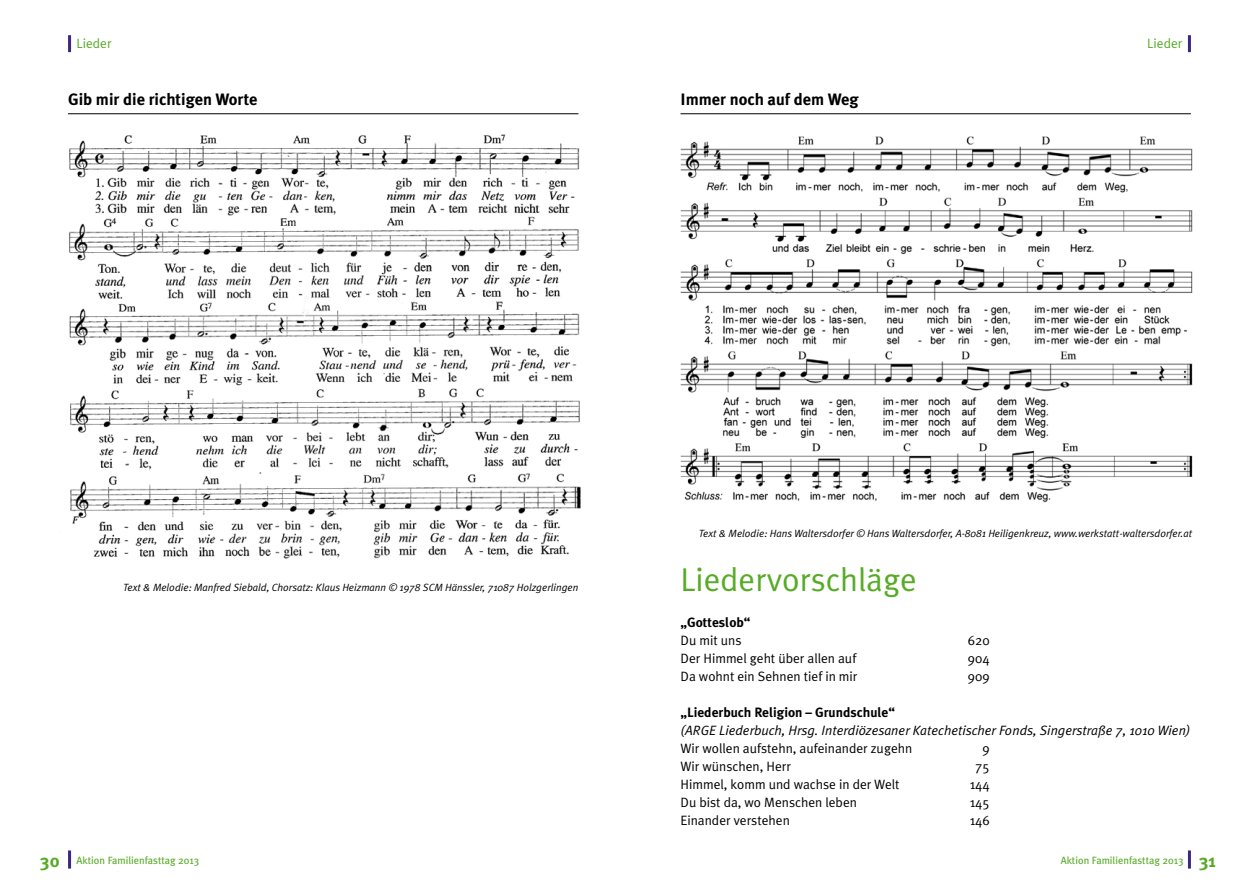
<style>
.page{position:relative;width:1259px;height:893px;background:#fff}
.page>*{position:absolute;margin:0;border:0;box-sizing:border-box;transform-origin:0 0}
.t1{font:33px "Meta Plus Normal";color:#57ab27}
.t2{font:700 16.5px "Meta Plus";color:#000}
.t3{font:13.5px "Meta Plus Normal";color:#000}
.t4{font:italic 13.5px "Meta Plus Normal";color:#000}
.t5{font:700 13.5px "Meta Plus";color:#000}
.t6{font:13.5px "Meta Plus Normal";color:#57ab27}
.t7{font:italic 10.5px "Meta Plus Normal";color:#000}
.t8{font:10.5px "Meta Plus";color:#57ab27}
.s1{font-weight:700;font-size:18px}
</style>
<div class="page">
<hr style="left:68px;top:35px;width:3px;height:17px;background:#3e2782">
<hr style="left:1188px;top:35px;width:3px;height:17px;background:#3e2782">
<hr style="left:68px;top:850px;width:3px;height:19px;background:#3e2782">
<hr style="left:1188px;top:850px;width:3px;height:19px;background:#3e2782">
<img style="left:69px;top:134px;width:512px;height:425px">
<img style="left:680px;top:136px;width:513px;height:367px">
<hr style="left:68px;top:113px;width:510px;height:1px;background:#000">
<hr style="left:680px;top:113px;width:511px;height:1px;background:#000">
<p class="t6" style="left:77px;top:36px;width:37px">Lieder</p>
<p class="t6" style="left:1147px;top:36px;width:37px">Lieder</p>
<p class="t2" style="left:68px;top:90px;width:191px">Gib mir die richtigen Worte</p>
<p class="t2" style="left:680px;top:90px;width:180px">Immer noch auf dem Weg</p>
<p class="t7" style="left:123px;top:581px;width:457px">Text &amp; Melodie: Manfred Siebald, Chorsatz: Klaus Heizmann © 1978 SCM Hänssler, 71087 Holzgerlingen</p>
<p class="t7" style="left:699px;top:527px;width:495px">Text &amp; Melodie: Hans Waltersdorfer © Hans Waltersdorfer, A-8081 Heiligenkreuz, www.werkstatt-waltersdorfer.at</p>
<h1 class="t1" style="left:680px;top:560px;width:238px">Liedervorschläge</h1>
<p class="t5" style="left:680px;top:615px;width:71px">„Gotteslob“</p>
<p class="t3" style="left:680px;top:633px;width:62px">Du mit uns</p>
<p class="t3" style="left:968px;top:633px;width:23px">620</p>
<p class="t3" style="left:680px;top:651px;width:177px">Der Himmel geht über allen auf</p>
<p class="t3" style="left:968px;top:651px;width:23px">904</p>
<p class="t3" style="left:680px;top:669px;width:178px">Da wohnt ein Sehnen tief in mir</p>
<p class="t3" style="left:968px;top:669px;width:23px">909</p>
<p class="t5" style="left:680px;top:705px;width:216px">„Liederbuch Religion – Grundschule“</p>
<p class="t4" style="left:680px;top:723px;width:511px">(ARGE Liederbuch, Hrsg. Interdiözesaner Katechetischer Fonds, Singerstraße 7, 1010 Wien)</p>
<p class="t3" style="left:680px;top:741px;width:233px">Wir wollen aufstehn, aufeinander zugehn</p>
<p class="t3" style="left:982px;top:741px;width:9px">9</p>
<p class="t3" style="left:680px;top:759px;width:112px">Wir wünschen, Herr</p>
<p class="t3" style="left:975px;top:759px;width:16px">75</p>
<p class="t3" style="left:680px;top:777px;width:221px">Himmel, komm und wachse in der Welt</p>
<p class="t3" style="left:969px;top:777px;width:21px">144</p>
<p class="t3" style="left:680px;top:795px;width:178px">Du bist da, wo Menschen leben</p>
<p class="t3" style="left:969px;top:795px;width:21px">145</p>
<p class="t3" style="left:680px;top:813px;width:111px">Einander verstehen</p>
<p class="t3" style="left:969px;top:813px;width:21px">146</p>
<p class="t8" style="left:41px;top:855px;width:160px"><span class="s1">30</span> Aktion Familienfasttag 2013</p>
<p class="t8" style="left:1060px;top:855px;width:157px">Aktion Familienfasttag 2013 <span class="s1">31</span></p>
</div>
